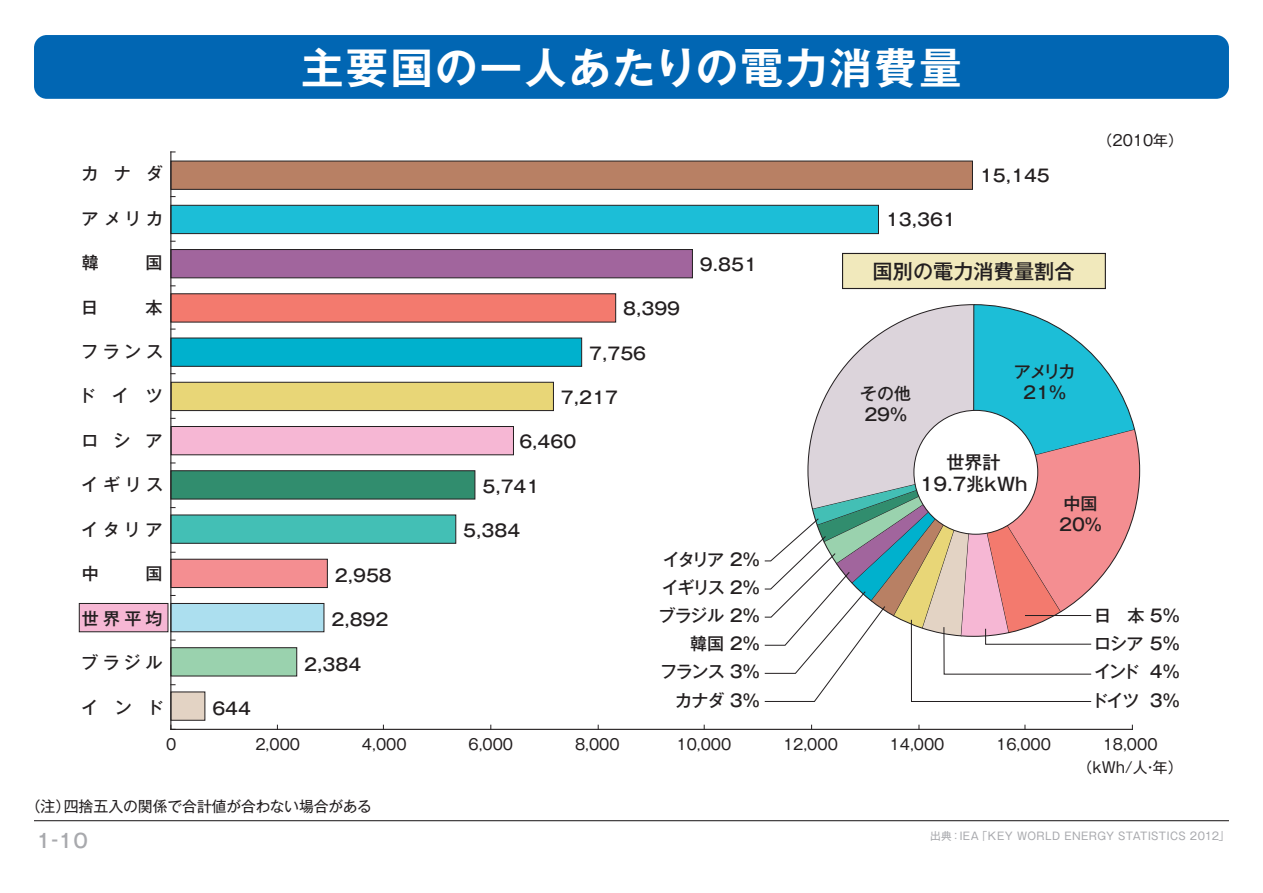
<style>
.page{position:relative;width:1263px;height:893px;background:#fff}
.page>*{position:absolute;margin:0;border:0;box-sizing:border-box;transform-origin:0 0}
.t1{font:700 42.45px "Gothic MB101 Pro De";letter-spacing:.05em;color:#fff}
.t2{font:500 20.25px "Gothic MB101 Pro";color:#231f20}
.t3{font:500 19.2px "Gothic MB101 Pro";color:#a8a9ad}
.t4{font:500 18px/21.3px "Gothic MB101 Pro";color:#231f20;text-align:center}
.t5{font:500 16.95px/28px "Gothic MB101 Pro";color:#231f20;text-align:justify}
.t6{font:500 16.95px/28px "Gothic MB101 Pro";letter-spacing:-.085em;color:#231f20;text-align:right}
.t7{font:14.85px/22.4px "Gothic MB101 Pro";color:#231f20;text-align:center}
.t8{font:10.65px "Gothic MB101 Pro";letter-spacing:.04em;color:#a8a9ad}
</style>
<div class="page">
<svg style="left:34px;top:820px;width:1195px;height:2px;background:#898787"></svg>
<div style="left:34px;top:35px;width:1195px;height:64px;background:#0166b3"></div>
<div style="left:79px;top:603px;width:89px;height:29px;background:#f6b7d4"></div>
<div style="left:79px;top:603px;width:89px;height:29px;border:1px solid #231f20"></div>
<svg style="left:170px;top:151px;width:963px;height:579px"></svg>
<p class="t5" style="left:81px;top:158px;width:83px">カナダ</p>
<p class="t5" style="left:81px;top:202px;width:83px">アメリカ</p>
<p class="t5" style="left:82px;top:247px;width:19px">韓</p>
<p class="t5" style="left:146px;top:247px;width:19px">国</p>
<p class="t5" style="left:81px;top:291px;width:19px">日</p>
<p class="t5" style="left:146px;top:291px;width:19px">本</p>
<p class="t5" style="left:81px;top:335px;width:84px">フランス</p>
<p class="t5" style="left:78px;top:380px;width:86px">ドイツ</p>
<p class="t5" style="left:81px;top:424px;width:83px">ロシア</p>
<p class="t5" style="left:82px;top:469px;width:83px">イギリス</p>
<p class="t5" style="left:82px;top:513px;width:82px">イタリア</p>
<p class="t5" style="left:82px;top:558px;width:19px">中</p>
<p class="t5" style="left:146px;top:558px;width:19px">国</p>
<p class="t5" style="left:82px;top:602px;width:82px">世界平均</p>
<p class="t5" style="left:81px;top:646px;width:83px">ブラジル</p>
<p class="t5" style="left:82px;top:691px;width:84px">インド</p>
<p class="t5" style="left:212px;top:692px;width:40px">644</p>
<p class="t1" style="left:301px;top:32px;width:662px">主要国の一人あたりの電力消費量</p>
<p class="t5" style="left:886px;top:204px;width:71px">13,361</p>
<p class="t5" style="left:980px;top:159px;width:71px">15,145</p>
<p class="t5" style="left:700px;top:248px;width:58px">9.851</p>
<p class="t2" style="left:873px;top:254px;width:203px">国別の電力消費量割合</p>
<p class="t7" style="left:1097px;top:127px;width:87px">（2010年）</p>
<p class="t5" style="left:335px;top:559px;width:58px">2,958</p>
<p class="t5" style="left:331px;top:603px;width:58px">2,892</p>
<p class="t5" style="left:304px;top:648px;width:58px">2,384</p>
<p class="t5" style="left:623px;top:293px;width:58px">8,399</p>
<p class="t5" style="left:589px;top:337px;width:58px">7,756</p>
<p class="t5" style="left:561px;top:381px;width:58px">7,217</p>
<p class="t5" style="left:519px;top:426px;width:58px">6,460</p>
<p class="t5" style="left:482px;top:470px;width:58px">5,741</p>
<p class="t5" style="left:463px;top:515px;width:58px">5,384</p>
<p class="t6" style="left:658px;top:544px;width:103px">イタリア 2％イギリス 2％ブラジル 2％韓国 2％<br>フランス 3％カナダ 3％</p>
<p class="t5" style="left:1014px;top:355px;width:63px">アメリカ</p>
<p class="t5" style="left:860px;top:377px;width:53px">その他</p>
<p class="t5" style="left:1023px;top:377px;width:44px">21％</p>
<p class="t5" style="left:864px;top:398px;width:44px">29％</p>
<p class="t4" style="left:920px;top:450px;width:109px">世界計<br>19.7兆kWh</p>
<p class="t5" style="left:1059px;top:490px;width:44px;line-height:21.3px">中国<br>20％</p>
<p class="t5" style="left:1091px;top:600px;width:90px">日　本 5％ロシア 5％インド 4％ドイツ 3％</p>
<p class="t7" style="left:166px;top:731px;width:12px">0</p>
<p class="t7" style="left:255px;top:731px;width:46px">2,000</p>
<p class="t7" style="left:362px;top:731px;width:46px">4,000</p>
<p class="t7" style="left:468px;top:731px;width:46px">6,000</p>
<p class="t7" style="left:575px;top:731px;width:46px">8,000</p>
<p class="t7" style="left:676px;top:731px;width:56px">10,000</p>
<p class="t7" style="left:783px;top:731px;width:56px">12,000</p>
<p class="t7" style="left:889px;top:731px;width:56px">14,000</p>
<p class="t7" style="left:996px;top:731px;width:56px">16,000</p>
<p class="t7" style="left:1077px;top:731px;width:107px">18,000（kWh/人・年）</p>
<p class="t7" style="left:26px;top:793px;width:348px">（注）四捨五入の関係で合計値が合わない場合がある</p>
<p class="t3" style="left:74px;top:824px;width:38px">-10</p>
<p class="t3" style="left:36px;top:825px;width:53px">1-10</p>
<p class="t8" style="left:930px;top:828px;width:300px">出典：IEA「KEY WORLD ENERGY STATISTICS 2012」</p>
</div>
